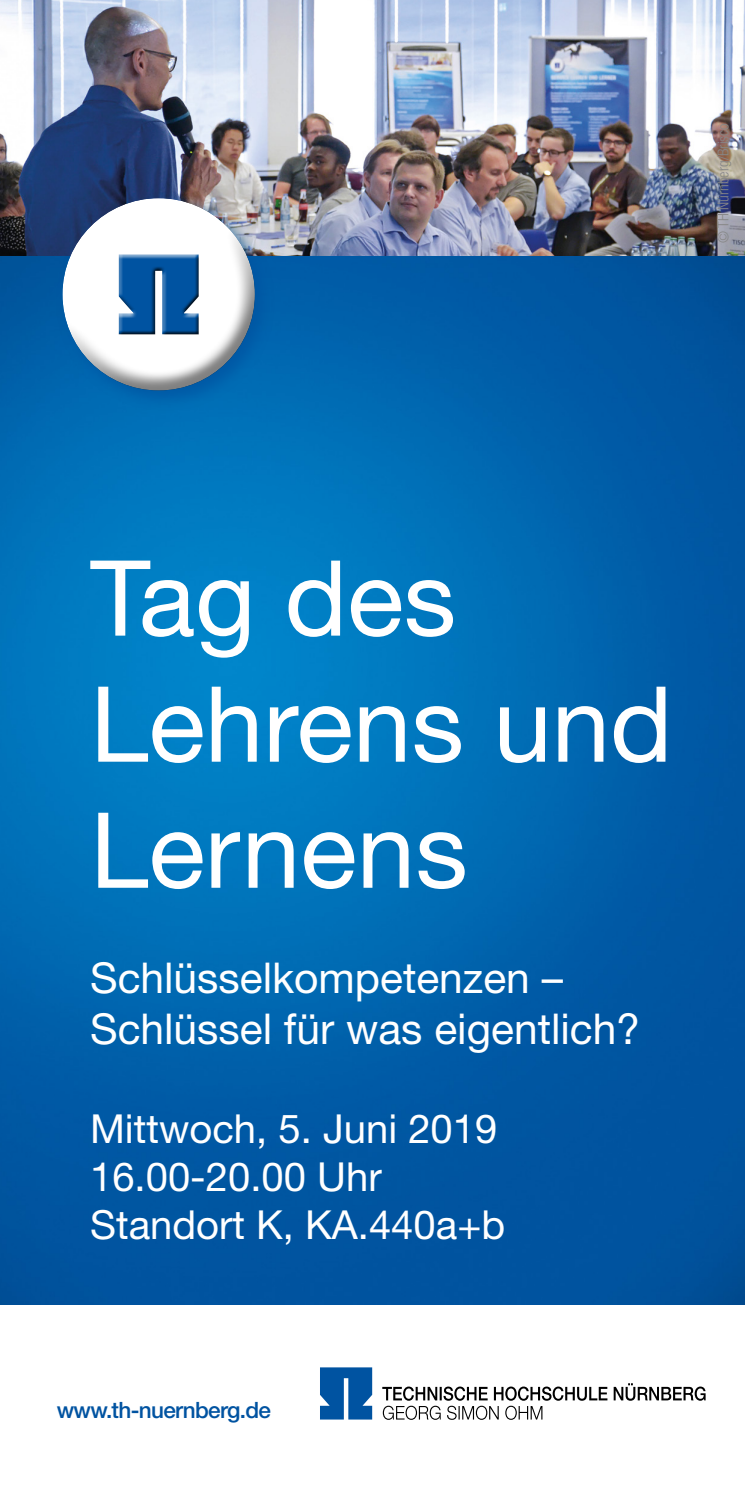
<style>
.page{position:relative;width:745px;height:1489px;background:#fff}
.page>*{position:absolute;margin:0;border:0;box-sizing:border-box;transform-origin:0 0}
.t1{font:105px/126px "Helvetica Neue LT";color:#fff}
.t2{font:42.5px/51px "Helvetica Neue LT";color:#fff}
.t3{font:40px "Helvetica Neue LT";color:#fff}
.t4{font:500 22.5px "Helvetica Neue LT";letter-spacing:-.03em;color:#0053a1}
.t5{font:300 condensed 15px "Helvetica Neue LT";color:#878787}
</style>
<div class="page">
<img style="left:0;top:255px;width:744px;height:1049px">
<img style="left:0;top:0;width:744px;height:255px">
<svg style="left:382px;top:1383px;width:323px;height:36px"></svg>
<svg style="left:320px;top:1367px;width:52px;height:52px;background:#1d66ab"></svg>
<div style="left:56px;top:192px;width:219px;height:219px;background:#0053a1;opacity:.75"></div>
<div style="left:62px;top:198px;width:193px;height:192px;background:#fff;border-radius:50%"></div>
<div style="left:61px;top:226px;width:195px;height:167px;background:#000;opacity:.5"></div>
<div style="left:118px;top:252px;width:82px;height:84px;background:#000;opacity:.75"></div>
<p class="t5" style="left:714px;top:243px;width:121px;rotate:-90deg">© TH Nürnberg/Brisco</p>
<p class="t1" style="left:90px;top:534px;width:583px">Tag des<br>Lehrens und<br>Lernens</p>
<p class="t2" style="left:90px;top:951px;width:551px">Schlüsselkompetenzen –<br>Schlüssel für was eigentlich?</p>
<p class="t3" style="left:90px;top:1104px;width:408px">Mittwoch, 5. Juni 2019</p>
<p class="t3" style="left:90px;top:1152px;width:293px">16.00-20.00 Uhr</p>
<p class="t3" style="left:90px;top:1200px;width:416px">Standort K, KA.440a+b</p>
<p class="t4" style="left:57px;top:1396px;width:216px">www.th-nuernberg.de</p>
</div>
